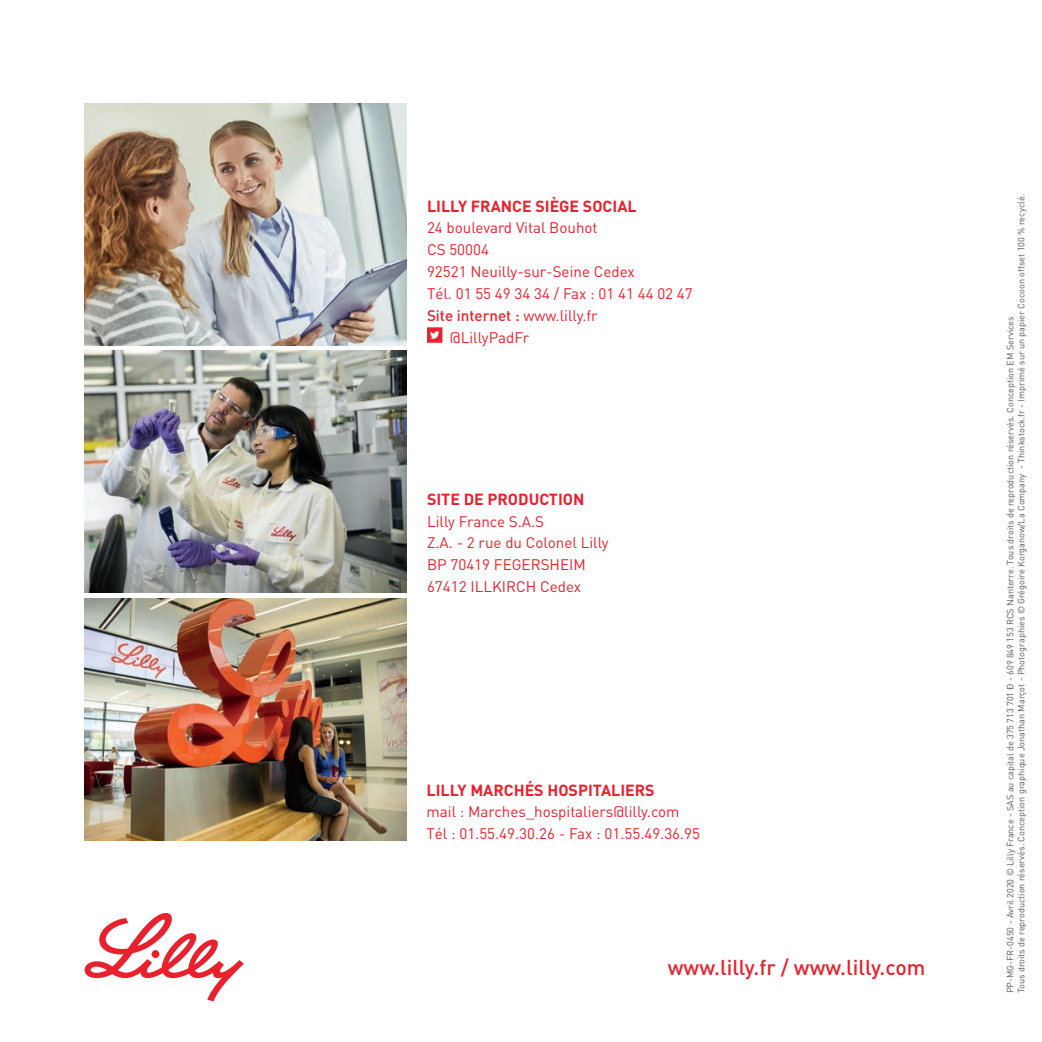
<style>
.page{position:relative;width:1042px;height:1042px;background:#fff}
.page>*{position:absolute;margin:0;border:0;box-sizing:border-box;transform-origin:0 0}
.t1{font:500 21.18px "DIN";color:#ea202d}
.t2{font:700 15.92px "DIN";color:#ea202d}
.t3{font:15.22px/21.9px "DIN";color:#ea202d}
.t4{font:500 15.22px "DIN";color:#ea202d}
.t5{font:9.1px/10.8px "DIN";color:#57585a}
.s1{font-weight:400}
</style>
<div class="page">
<img style="left:85px;top:350px;width:321px;height:242px">
<img style="left:85px;top:599px;width:321px;height:241px">
<img style="left:85px;top:103px;width:321px;height:242px">
<svg style="left:427px;top:327px;width:15px;height:16px"></svg>
<svg style="left:85px;top:913px;width:159px;height:88px"></svg>
<h2 class="t2" style="left:427px;top:195px;width:211px">LILLY FRANCE SIÈGE SOCIAL</h2>
<h3 class="t3" style="left:427px;top:217px;width:172px">24 boulevard Vital Bouhot</h3>
<h3 class="t3" style="left:427px;top:238px;width:63px">CS 50004</h3>
<h3 class="t3" style="left:427px;top:260px;width:209px">92521 Neuilly-sur-Seine Cedex</h3>
<h3 class="t3" style="left:427px;top:282px;width:267px">Tél. 01 55 49 34 34 / Fax : 01 41 44 02 47</h3>
<h3 class="t4" style="left:427px;top:306px;width:172px">Site internet : <span class="s1">www.lilly.fr</span></h3>
<h3 class="t3" style="left:450px;top:326px;width:81px">@LillyPadFr</h3>
<h2 class="t2" style="left:427px;top:488px;width:159px">SITE DE PRODUCTION</h2>
<h3 class="t3" style="left:427px;top:510px;width:183px">Lilly France S.A.S<br>Z.A. - 2 rue du Colonel Lilly<br>BP 70419 FEGERSHEIM<br>67412 ILLKIRCH Cedex</h3>
<h2 class="t2" style="left:426px;top:779px;width:230px">LILLY MARCHÉS HOSPITALIERS</h2>
<h3 class="t3" style="left:426px;top:800px;width:275px">mail : Marches_hospitaliers@lilly.com<br>Tél : 01.55.49.30.26 - Fax : 01.55.49.36.95</h3>
<h1 class="t1" style="left:668px;top:953px;width:259px">www.lilly.fr / www.lilly.com</h1>
<p class="t5" style="left:1004px;top:993px;width:801px;rotate:-90deg">PP-MG-FR-0450 - Avril 2020 © Lilly France - SAS au capital de 375 713 701 € - 609 849 153 RCS Nanterre. Tous droits de reproduction réservés. Conception EM Services<br>Tous droits de reproduction réservés. Conception graphique Jonathan Marçot - Photographies © Grégoire Korganow/La Company - Thinkstock.fr - Imprimé sur un papier Cocoon offset 100 % recyclé.</p>
</div>
